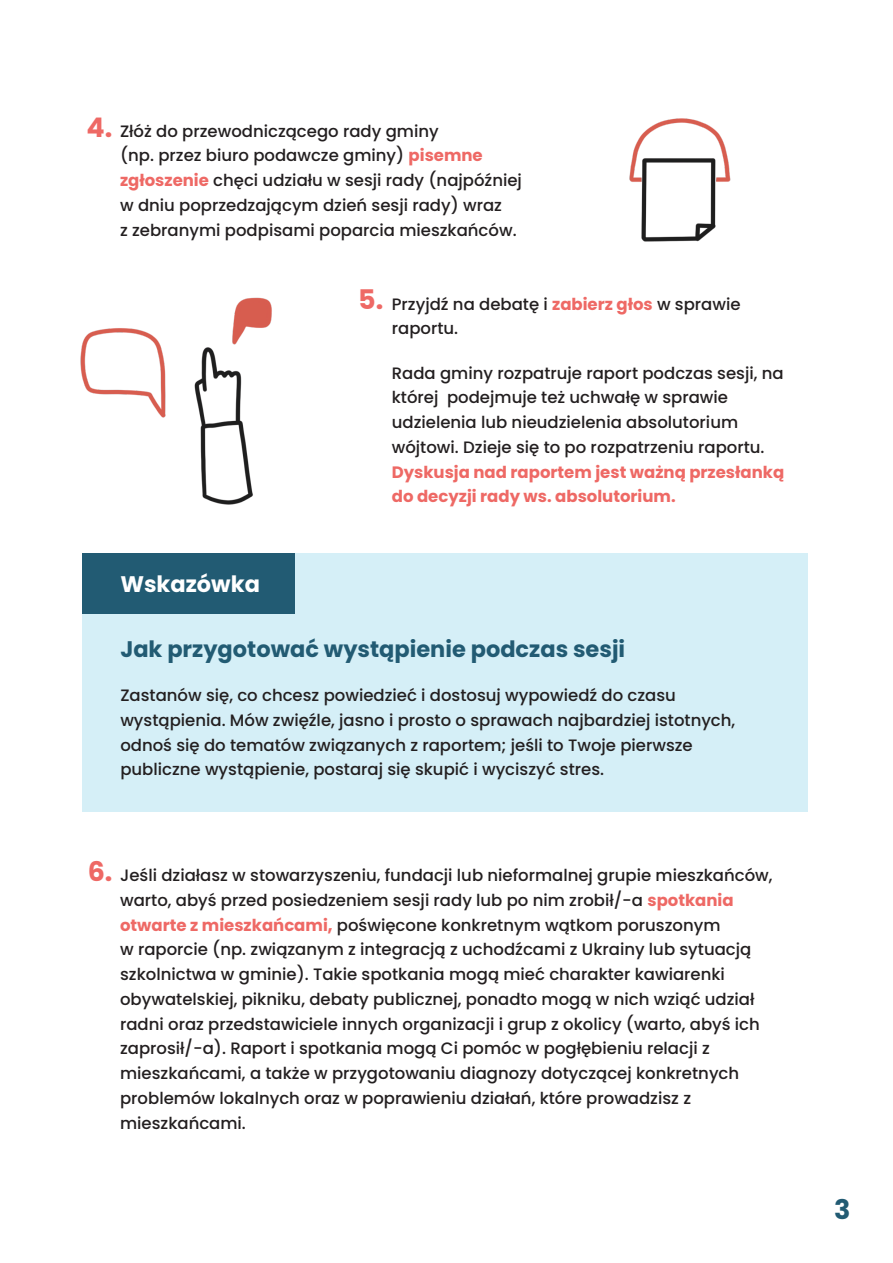
<style>
.page{position:relative;width:893px;height:1263px;background:#fff}
.page>*{position:absolute;margin:0;border:0;box-sizing:border-box;transform-origin:0 0}
.t1{font:700 27px "Poppins";color:#ee6965}
.t2{font:700 27px "Poppins";color:#225b73}
.t3{font:700 22.5px "Poppins";color:#225b73}
.t4{font:700 22.5px "Poppins";color:#fff}
.t5{font:500 16.5px/24.8px "Poppins";color:#231f20}
.t6{font:700 16.5px/24.8px "Poppins";color:#ee6965}
.s1{font-weight:700;color:#ee6965}
</style>
<div class="page">
<div style="left:82px;top:553px;width:726px;height:259px;background:#d5eff7"></div>
<div style="left:82px;top:553px;width:213px;height:60px;background:#225b73"></div>
<img style="left:80px;top:297px;width:192px;height:208px">
<img style="left:629px;top:118px;width:102px;height:124px">
<h1 class="t1" style="left:87px;top:108px;width:27px">4.</h1>
<p class="t5" style="left:120px;top:119px;width:403px">Złóż do przewodniczącego rady gminy<br>(np. przez biuro podawcze gminy) <span class="s1">pisemne zgłoszenie</span> chęci udziału w sesji rady (najpóźniej w dniu poprzedzającym dzień sesji rady) wraz<br>z zebranymi podpisami poparcia mieszkańców.</p>
<h1 class="t1" style="left:358px;top:280px;width:27px">5.</h1>
<p class="t5" style="left:392px;top:291px;width:350px">Przyjdź na debatę i <span class="s1">zabierz głos</span> w sprawie raportu.</p>
<p class="t5" style="left:392px;top:360px;width:393px">Rada gminy rozpatruje raport podczas sesji, na której podejmuje też uchwałę w sprawie udzielenia lub nieudzielenia absolutorium wójtowi. Dzieje się to po rozpatrzeniu raportu.</p>
<p class="t6" style="left:392px;top:459px;width:394px">Dyskusja nad raportem jest ważną przesłanką do decyzji rady ws. absolutorium.</p>
<h2 class="t4" style="left:120px;top:568px;width:141px">Wskazówka</h2>
<h2 class="t3" style="left:120px;top:633px;width:506px">Jak przygotować wystąpienie podczas sesji</h2>
<p class="t5" style="left:120px;top:683px;width:616px">Zastanów się, co chcesz powiedzieć i dostosuj wypowiedź do czasu wystąpienia. Mów zwięźle, jasno i prosto o sprawach najbardziej istotnych, odnoś się do tematów związanych z raportem; jeśli to Twoje pierwsze publiczne wystąpienie, postaraj się skupić i wyciszyć stres.</p>
<h1 class="t1" style="left:88px;top:853px;width:26px">6.</h1>
<p class="t5" style="left:120px;top:863px;width:654px">Jeśli działasz w stowarzyszeniu, fundacji lub nieformalnej grupie mieszkańców, warto, abyś przed posiedzeniem sesji rady lub po nim zrobił/-a <span class="s1">spotkania otwarte z mieszkańcami,</span> poświęcone konkretnym wątkom poruszonym<br>w raporcie (np. związanym z integracją z uchodźcami z Ukrainy lub sytuacją szkolnictwa w gminie). Takie spotkania mogą mieć charakter kawiarenki obywatelskiej, pikniku, debaty publicznej, ponadto mogą w nich wziąć udział radni oraz przedstawiciele innych organizacji i grup z okolicy (warto, abyś ich zaprosił/-a). Raport i spotkania mogą Ci pomóc w pogłębieniu relacji z mieszkańcami, a także w przygotowaniu diagnozy dotyczącej konkretnych problemów lokalnych oraz w poprawieniu działań, które prowadzisz z mieszkańcami.</p>
<h1 class="t2" style="left:834px;top:1191px;width:18px">3</h1>
</div>
